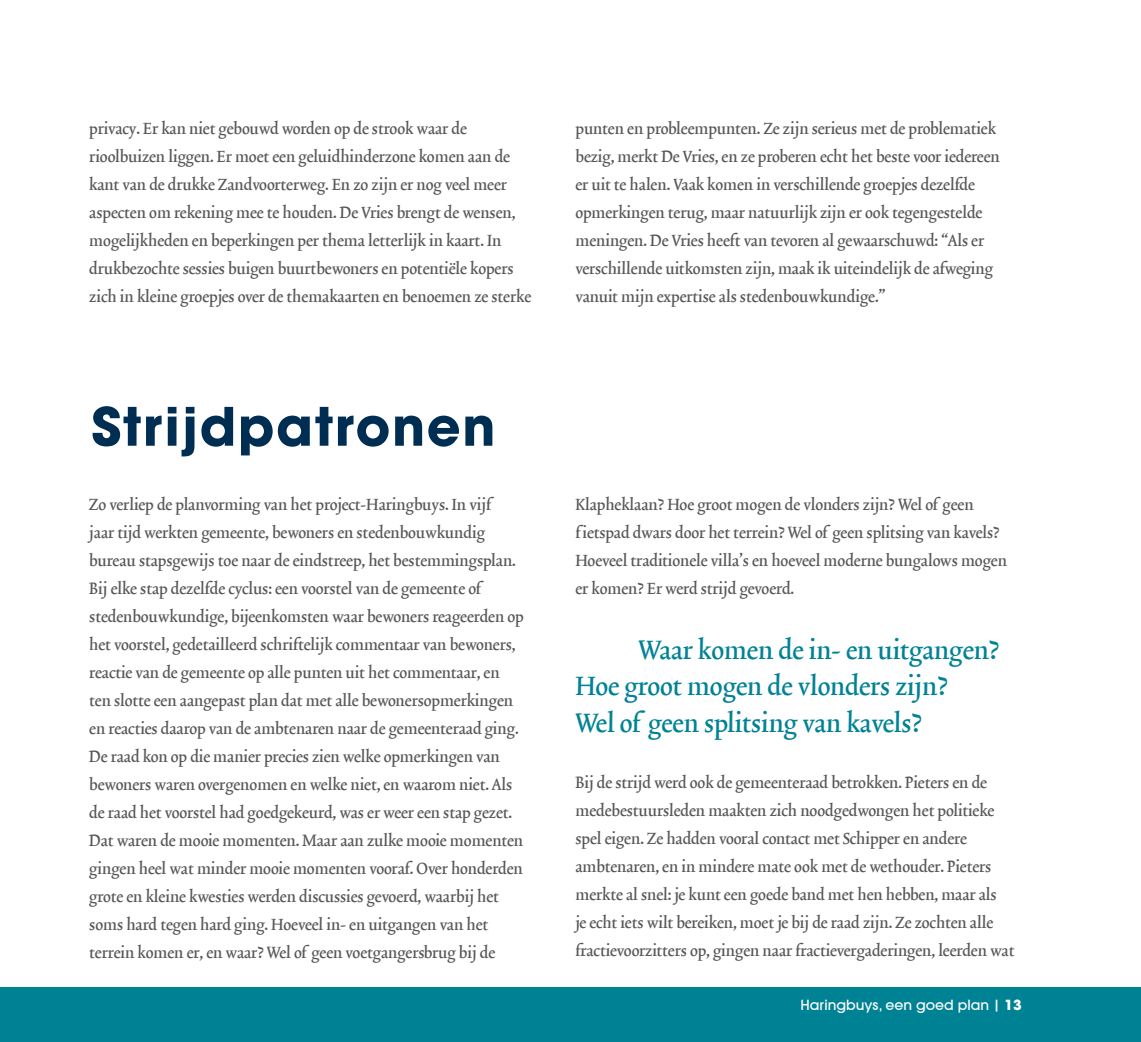
<style>
.page{position:relative;width:1141px;height:1042px;background:#fff}
.page>*{position:absolute;margin:0;border:0;box-sizing:border-box;transform-origin:0 0}
.t1{font:700 52.5px "ITC Avant Garde Gothic";letter-spacing:.03em;color:#002e52}
.t2{font:31.5px/36.8px "Trinite No 2 Medium Cond Tab";color:#008295}
.t3{font:19.25px/28px "Trinite No 2 Medium Cond Tab";color:#575756}
.t4{font:500 14px "ITC Avant Garde Gothic";color:#fff}
.s1{font-weight:700}
</style>
<div class="page">
<div style="left:0;top:987px;width:1141px;height:55px;background:#008295"></div>
<p class="t3" style="left:89px;top:115px;width:443px">privacy. Er kan niet gebouwd worden op de strook waar de rioolbuizen liggen. Er moet een geluidhinderzone komen aan de kant van de drukke Zandvoorterweg. En zo zijn er nog veel meer aspecten om rekening mee te houden. De Vries brengt de wensen, mogelijkheden en beperkingen per thema letterlijk in kaart. In drukbezochte sessies buigen buurtbewoners en potentiële kopers zich in kleine groepjes over de themakaarten en benoemen ze sterke</p>
<p class="t3" style="left:575px;top:115px;width:426px">punten en probleempunten. Ze zijn serieus met de problematiek bezig, merkt De Vries, en ze proberen echt het beste voor iedereen er uit te halen. Vaak komen in verschillende groepjes dezelfde opmerkingen terug, maar natuurlijk zijn er ook tegengestelde meningen. De Vries heeft van tevoren al gewaarschuwd: “Als er verschillende uitkomsten zijn, maak ik uiteindelijk de afweging vanuit mijn expertise als stedenbouwkundige.”</p>
<h1 class="t1" style="left:91px;top:392px;width:406px">Strijdpatronen</h1>
<p class="t3" style="left:89px;top:491px;width:436px">Zo verliep de planvorming van het project-Haringbuys. In vijf<br>jaar tijd werkten gemeente, bewoners en stedenbouwkundig bureau stapsgewijs toe naar de eindstreep, het bestemmingsplan.<br>Bij elke stap dezelfde cyclus: een voorstel van de gemeente of stedenbouwkundige, bijeenkomsten waar bewoners reageerden op het voorstel, gedetailleerd schriftelijk commentaar van bewoners, reactie van de gemeente op alle punten uit het commentaar, en ten slotte een aangepast plan dat met alle bewonersopmerkingen en reacties daarop van de ambtenaren naar de gemeenteraad ging.<br>De raad kon op die manier precies zien welke opmerkingen van bewoners waren overgenomen en welke niet, en waarom niet. Als de raad het voorstel had goedgekeurd, was er weer een stap gezet.<br>Dat waren de mooie momenten. Maar aan zulke mooie momenten gingen heel wat minder mooie momenten vooraf. Over honderden grote en kleine kwesties werden discussies gevoerd, waarbij het soms hard tegen hard ging. Hoeveel in- en uitgangen van het terrein komen er, en waar? Wel of geen voetgangersbrug bij de</p>
<p class="t3" style="left:575px;top:491px;width:433px">Klapheklaan? Hoe groot mogen de vlonders zijn? Wel of geen fietspad dwars door het terrein? Wel of geen splitsing van kavels?<br>Hoeveel traditionele villa’s en hoeveel moderne bungalows mogen er komen? Er werd strijd gevoerd.</p>
<h2 class="t2" style="left:575px;top:633px;width:425px;text-indent:63px">Waar komen de in- en uitgangen?<br>Hoe groot mogen de vlonders zijn?<br>Wel of geen splitsing van kavels?</h2>
<p class="t3" style="left:575px;top:769px;width:440px">Bij de strijd werd ook de gemeenteraad betrokken. Pieters en de medebestuursleden maakten zich noodgedwongen het politieke spel eigen. Ze hadden vooral contact met Schipper en andere ambtenaren, en in mindere mate ook met de wethouder. Pieters merkte al snel: je kunt een goede band met hen hebben, maar als<br>je echt iets wilt bereiken, moet je bij de raad zijn. Ze zochten alle fractievoorzitters op, gingen naar fractievergaderingen, leerden wat</p>
<p class="t4" style="left:800px;top:996px;width:223px">Haringbuys, een goed plan | <span class="s1">13</span></p>
</div>
